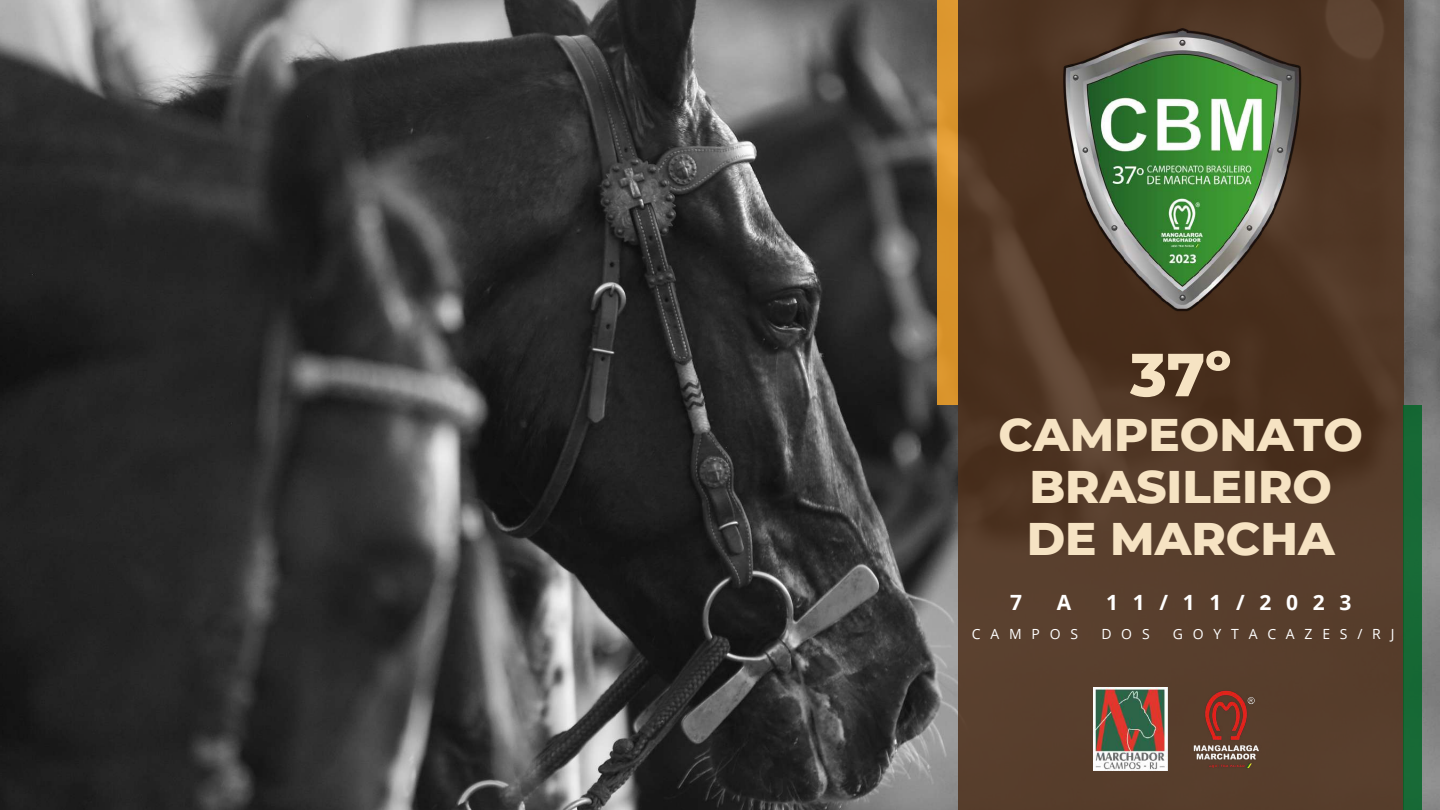
<style>
.page{position:relative;width:1440px;height:810px;background:#fff}
.page>*{position:absolute;margin:0;border:0;box-sizing:border-box;transform-origin:0 0}
.t1{font:800 60.7px "Montserrat";color:#f6e3c3}
.t2{font:800 46.7px/51.8px "Montserrat";color:#f6e3c3;text-align:center}
.t3{font:700 21px "Open Sans";letter-spacing:.7em;color:#fff}
.t4{font:14px "Open Sans";letter-spacing:.7em;color:#fff}
</style>
<div class="page">
<img style="left:0;top:0;width:1440px;height:810px">
<div style="left:938px;top:0;width:20px;height:405px;background:#da952d"></div>
<svg style="left:958px;top:0;width:446px;height:810px;background:#533927"></svg>
<div style="left:1404px;top:405px;width:18px;height:405px;background:#176935"></div>
<img style="left:1094px;top:687px;width:74px;height:84px">
<img style="left:1184px;top:687px;width:84px;height:84px">
<img style="left:1025px;top:15px;width:312px;height:312px">
<p class="t1" style="left:1130px;top:338px;width:103px">37º</p>
<p class="t2" style="left:999px;top:408px;width:366px">CAMPEONATO<br>BRASILEIRO<br>DE MARCHA</p>
<p class="t3" style="left:1010px;top:588px;width:13px">7</p>
<p class="t3" style="left:1057px;top:588px;width:16px">A</p>
<p class="t3" style="left:1106px;top:588px;width:247px">11/11/2023</p>
<p class="t4" style="left:972px;top:624px;width:108px">CAMPOS</p>
<p class="t4" style="left:1101px;top:624px;width:50px">DOS</p>
<p class="t4" style="left:1173px;top:624px;width:223px">GOYTACAZES/RJ</p>
</div>
